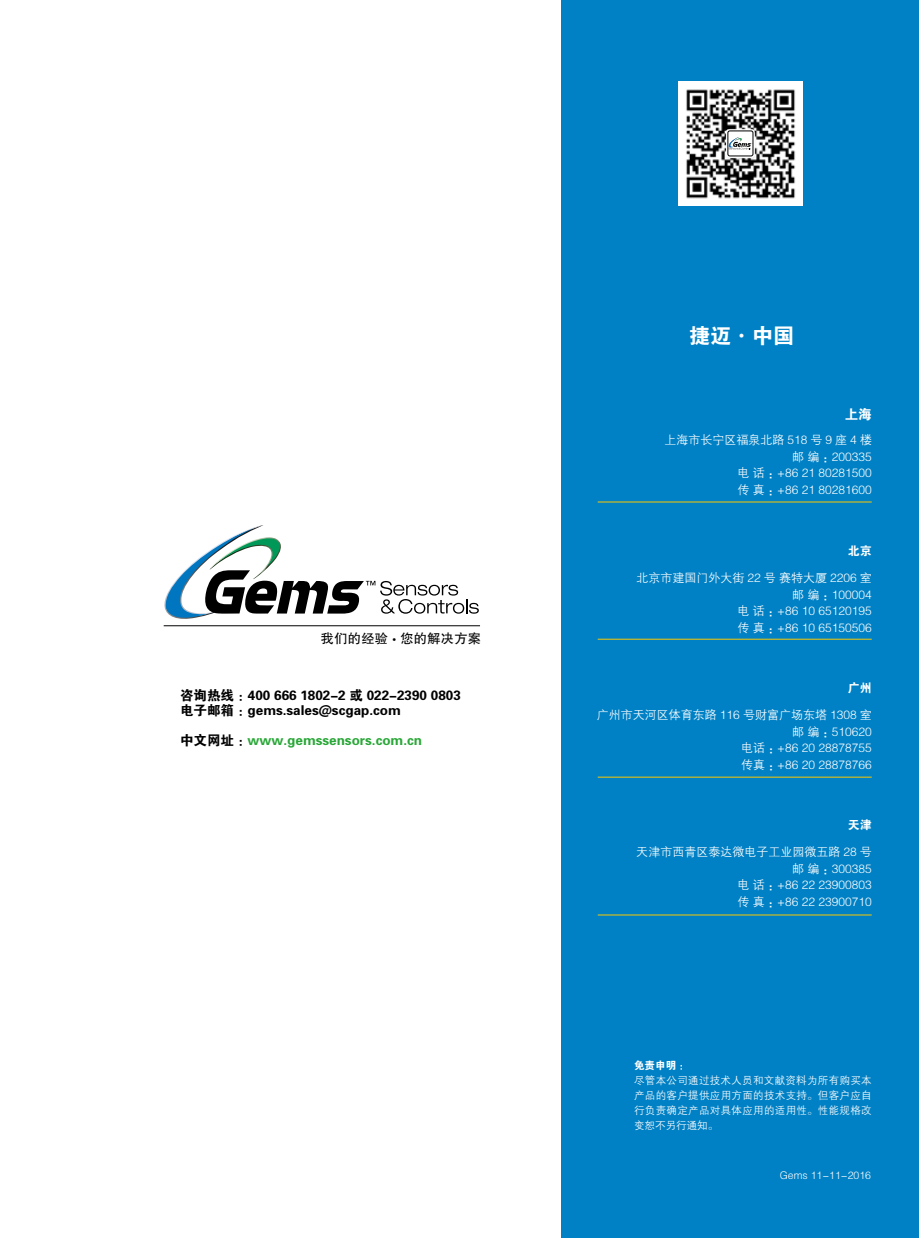
<style>
.page{position:relative;width:919px;height:1238px;background:#fff}
.page>*{position:absolute;margin:0;border:0;box-sizing:border-box;transform-origin:0 0}
.t1{font:21px "FZDHTJW GB1 0";color:#fff}
.t2{font:13.5px/15px "FZDHTJW GB1 0";color:#000}
.t3{font:13.5px "FZDHTJW GB1 0";color:#2aa738}
.t4{font:13.5px "FZDHTJW GB1 0";color:#fff}
.t5{font:13.2px "FZHTJW GB1 0";letter-spacing:.025em;color:#000}
.t6{font:12px/16.5px "FZZDXJW GB1 0";color:#fff;text-align:right}
.t7{font:12px "FZDHTJW GB1 0";color:#fff}
.t8{font:10.5px/15px "FZZDXJW GB1 0";letter-spacing:.03em;color:#fff;text-align:justify}
.t9{font:10.5px "FZZDXJW GB1 0";color:#fff}
.t10{font:10.5px "FZDHTJW GB1 0";color:#fff}
.s1{font-family:"Helvetica Neue LT Std";font-weight:300;font-stretch:condensed}
.s2{color:#000}
</style>
<div class="page">
<div style="left:562px;top:0;width:356px;height:1237px;background:#0081c5"></div>
<svg style="left:164px;top:525px;width:315px;height:94px"></svg>
<hr style="left:164px;top:625px;width:316px;height:1px;background:#000">
<hr style="left:597px;top:501px;width:274px;height:1px;background:#fcc800">
<hr style="left:597px;top:638px;width:274px;height:1px;background:#fcc800">
<hr style="left:597px;top:914px;width:274px;height:1px;background:#fcc800">
<hr style="left:597px;top:776px;width:274px;height:1px;background:#fcc800">
<img style="left:678px;top:82px;width:124px;height:123px">
<svg style="left:726px;top:129px;width:28px;height:29px"></svg>
<div style="left:727px;top:131px;width:26px;height:25px;border:1px solid #000;border-radius:2px"></div>
<svg style="left:728px;top:137px;width:24px;height:12px"></svg>
<p class="t5" style="left:321px;top:630px;width:162px">我们的经验 <span class="s1">•</span> 您的解决方案</p>
<p class="t2" style="left:180px;top:687px;width:282px">咨询热线：400 666 1802-2 或 022-2390 0803电子邮箱：gems.sales@scgap.com</p>
<p class="t3" style="left:180px;top:732px;width:243px"><span class="s2">中文网址：</span>www.gemssensors.com.cn</p>
<h1 class="t1" style="left:689px;top:324px;width:106px">捷迈·中国</h1>
<p class="t4" style="left:844px;top:406px;width:28px">上海</p>
<p class="t6" style="left:664px;top:432px;width:209px">上海市长宁区福泉北路 518 号 9 座 4 楼邮 编：200335<br>电 话：+86 21 80281500<br>传 真：+86 21 80281600</p>
<p class="t7" style="left:847px;top:544px;width:25px">北京</p>
<p class="t6" style="left:636px;top:570px;width:237px">北京市建国门外大街 22 号 赛特大厦 2206 室邮 编：100004<br>电 话：+86 10 65120195<br>传 真：+86 10 65150506</p>
<p class="t7" style="left:847px;top:681px;width:25px">广州</p>
<p class="t6" style="left:596px;top:707px;width:276px">广州市天河区体育东路 116 号财富广场东塔 1308 室邮 编：510620<br>电话：+86 20 28878755<br>传真：+86 20 28878766</p>
<p class="t7" style="left:847px;top:818px;width:25px">天津</p>
<p class="t6" style="left:636px;top:844px;width:237px">天津市西青区泰达微电子工业园微五路 28 号邮 编：300385<br>电 话：+86 22 23900803<br>传 真：+86 22 23900710</p>
<p class="t10" style="left:634px;top:1059px;width:57px">免责申明：</p>
<p class="t8" style="left:634px;top:1073px;width:239px">尽管本公司通过技术人员和文献资料为所有购买本产品的客户提供应用方面的技术支持。但客户应自行负责确定产品对具体应用的适用性。性能规格改变恕不另行通知。</p>
<p class="t9" style="left:774px;top:1170px;width:93px">Gems 03-3 -2016</p>
<p class="t9" style="left:779px;top:1170px;width:93px">Gems 11-11-2016</p>
</div>
